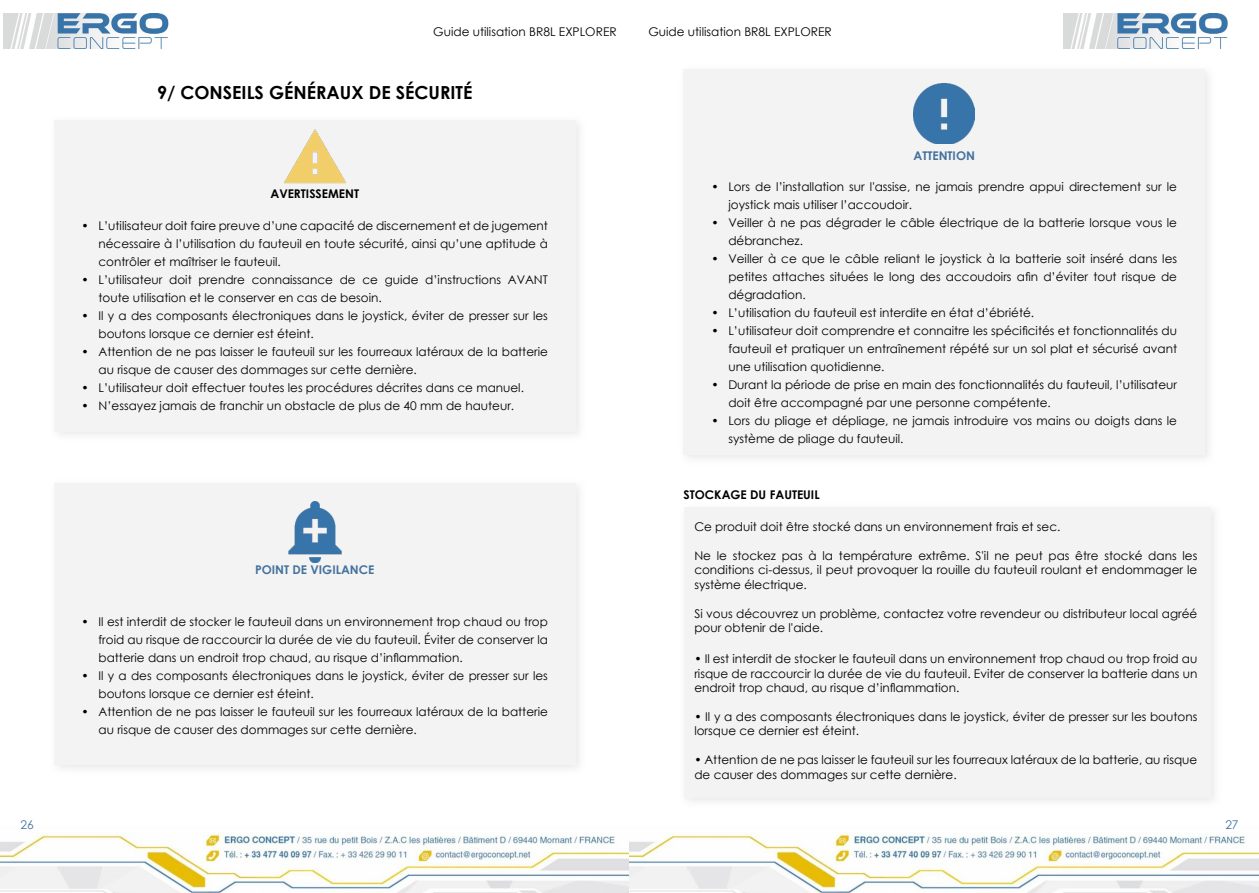
<style>
.page{position:relative;width:1259px;height:893px;background:#fff}
.page>*{position:absolute;margin:0;border:0;box-sizing:border-box;transform-origin:0 0}
.t1{font:700 18px "Century Gothic";color:#000}
.t2{font:12px/18px "Century Gothic";color:#000}
.t3{font:700 12px "Century Gothic";color:#000}
.t4{font:700 12px "Century Gothic";color:#43729d}
.t5{font:12px "Century Gothic";color:#43729d}
</style>
<div class="page">
<img style="left:3px;top:14px;width:165px;height:34px">
<img style="left:1063px;top:14px;width:165px;height:34px">
<img style="left:0;top:832px;width:1259px;height:61px">
<div style="left:49px;top:478px;width:537px;height:297px;background:#f9f9f9"></div>
<div style="left:54px;top:483px;width:521px;height:281px;background:#f3f3f3"></div>
<div style="left:49px;top:115px;width:537px;height:328px;background:#fafafa"></div>
<div style="left:54px;top:120px;width:521px;height:312px;background:#f3f3f3"></div>
<img style="left:284px;top:129px;width:61px;height:55px">
<img style="left:288px;top:501px;width:54px;height:61px">
<div style="left:678px;top:64px;width:538px;height:402px;background:#fafafa"></div>
<div style="left:683px;top:69px;width:522px;height:386px;background:#f3f3f3"></div>
<img style="left:914px;top:83px;width:60px;height:61px">
<div style="left:678px;top:501px;width:543px;height:307px;background:#fafafa"></div>
<div style="left:683px;top:507px;width:527px;height:290px;background:#f3f3f3"></div>
<p class="t2" style="left:433px;top:22px;width:185px">Guide utilisation BR8L EXPLORER</p>
<p class="t2" style="left:648px;top:22px;width:185px">Guide utilisation BR8L EXPLORER</p>
<h1 class="t1" style="left:157px;top:79px;width:317px">9/ CONSEILS GÉNÉRAUX DE SÉCURITÉ</h1>
<p class="t3" style="left:270px;top:185px;width:90px">AVERTISSEMENT</p>
<p class="t2" style="left:99px;top:216px;width:451px;text-align:justify;text-indent:-17px">• L’utilisateur doit faire preuve d’une capacité de discernement et de jugement nécessaire à l’utilisation du fauteuil en toute sécurité, ainsi qu’une aptitude à contrôler et maîtriser le fauteuil.</p>
<p class="t2" style="left:99px;top:270px;width:451px;text-indent:-17px">• L’utilisateur doit prendre connaissance de ce guide d’instructions AVANT toute utilisation et le conserver en cas de besoin.</p>
<p class="t2" style="left:99px;top:306px;width:451px;text-indent:-17px">• Il y a des composants électroniques dans le joystick, éviter de presser sur les boutons lorsque ce dernier est éteint.</p>
<p class="t2" style="left:99px;top:342px;width:451px;text-indent:-17px">• Attention de ne pas laisser le fauteuil sur les fourreaux latéraux de la batterie au risque de causer des dommages sur cette dernière.</p>
<p class="t2" style="left:81px;top:378px;width:444px">• L’utilisateur doit effectuer toutes les procédures décrites dans ce manuel.</p>
<p class="t2" style="left:81px;top:396px;width:434px">• N’essayez jamais de franchir un obstacle de plus de 40 mm de hauteur.</p>
<p class="t4" style="left:255px;top:561px;width:121px">POINT DE VIGILANCE</p>
<p class="t2" style="left:99px;top:612px;width:451px;text-align:justify;text-indent:-17px">• Il est interdit de stocker le fauteuil dans un environnement trop chaud ou trop froid au risque de raccourcir la durée de vie du fauteuil. Éviter de conserver la batterie dans un endroit trop chaud, au risque d’inflammation.</p>
<p class="t2" style="left:99px;top:666px;width:451px;text-indent:-17px">• Il y a des composants électroniques dans le joystick, éviter de presser sur les boutons lorsque ce dernier est éteint.</p>
<p class="t2" style="left:99px;top:702px;width:451px;text-indent:-17px">• Attention de ne pas laisser le fauteuil sur les fourreaux latéraux de la batterie au risque de causer des dommages sur cette dernière.</p>
<p class="t4" style="left:913px;top:147px;width:63px">ATTENTION</p>
<p class="t2" style="left:728px;top:177px;width:450px;text-indent:-17px">• Lors de l’installation sur l'assise, ne jamais prendre appui directement sur le joystick mais utiliser l’accoudoir.</p>
<p class="t2" style="left:728px;top:213px;width:450px;text-indent:-17px">• Veiller à ne pas dégrader le câble électrique de la batterie lorsque vous le débranchez.</p>
<p class="t2" style="left:728px;top:249px;width:450px;text-align:justify;text-indent:-17px">• Veiller à ce que le câble reliant le joystick à la batterie soit inséré dans les petites attaches situées le long des accoudoirs afin d’éviter tout risque de dégradation.</p>
<p class="t2" style="left:711px;top:303px;width:324px">• L’utilisation du fauteuil est interdite en état d’ébriété.</p>
<p class="t2" style="left:728px;top:321px;width:450px;text-align:justify;text-indent:-17px">• L’utilisateur doit comprendre et connaitre les spécificités et fonctionnalités du fauteuil et pratiquer un entraînement répété sur un sol plat et sécurisé avant une utilisation quotidienne.</p>
<p class="t2" style="left:728px;top:375px;width:450px;text-indent:-17px">• Durant la période de prise en main des fonctionnalités du fauteuil, l’utilisateur doit être accompagné par une personne compétente.</p>
<p class="t2" style="left:728px;top:411px;width:450px;text-indent:-17px">• Lors du pliage et dépliage, ne jamais introduire vos mains ou doigts dans le système de pliage du fauteuil.</p>
<p class="t3" style="left:683px;top:485px;width:138px">STOCKAGE DU FAUTEUIL</p>
<p class="t2" style="left:694px;top:518px;width:368px">Ce produit doit être stocké dans un environnement frais et sec.</p>
<p class="t2" style="left:694px;top:548px;width:504px;line-height:14.4px;text-align:justify">Ne le stockez pas à la température extrême. S'il ne peut pas être stocké dans les conditions ci-dessus, il peut provoquer la rouille du fauteuil roulant et endommager le système électrique.</p>
<p class="t2" style="left:694px;top:606px;width:504px;line-height:14.4px">Si vous découvrez un problème, contactez votre revendeur ou distributeur local agréé pour obtenir de l'aide.</p>
<p class="t2" style="left:694px;top:652px;width:504px;line-height:14.4px;text-align:justify">• Il est interdit de stocker le fauteuil dans un environnement trop chaud ou trop froid au risque de raccourcir la durée de vie du fauteuil. Eviter de conserver la batterie dans un endroit trop chaud, au risque d’inflammation.</p>
<p class="t2" style="left:694px;top:709px;width:504px;line-height:14.4px">• Il y a des composants électroniques dans le joystick, éviter de presser sur les boutons lorsque ce dernier est éteint.</p>
<p class="t2" style="left:694px;top:752px;width:504px;line-height:14.4px">• Attention de ne pas laisser le fauteuil sur les fourreaux latéraux de la batterie, au risque de causer des dommages sur cette dernière.</p>
<p class="t5" style="left:20px;top:816px;width:15px">26</p>
<p class="t5" style="left:1225px;top:816px;width:15px">27</p>
</div>
